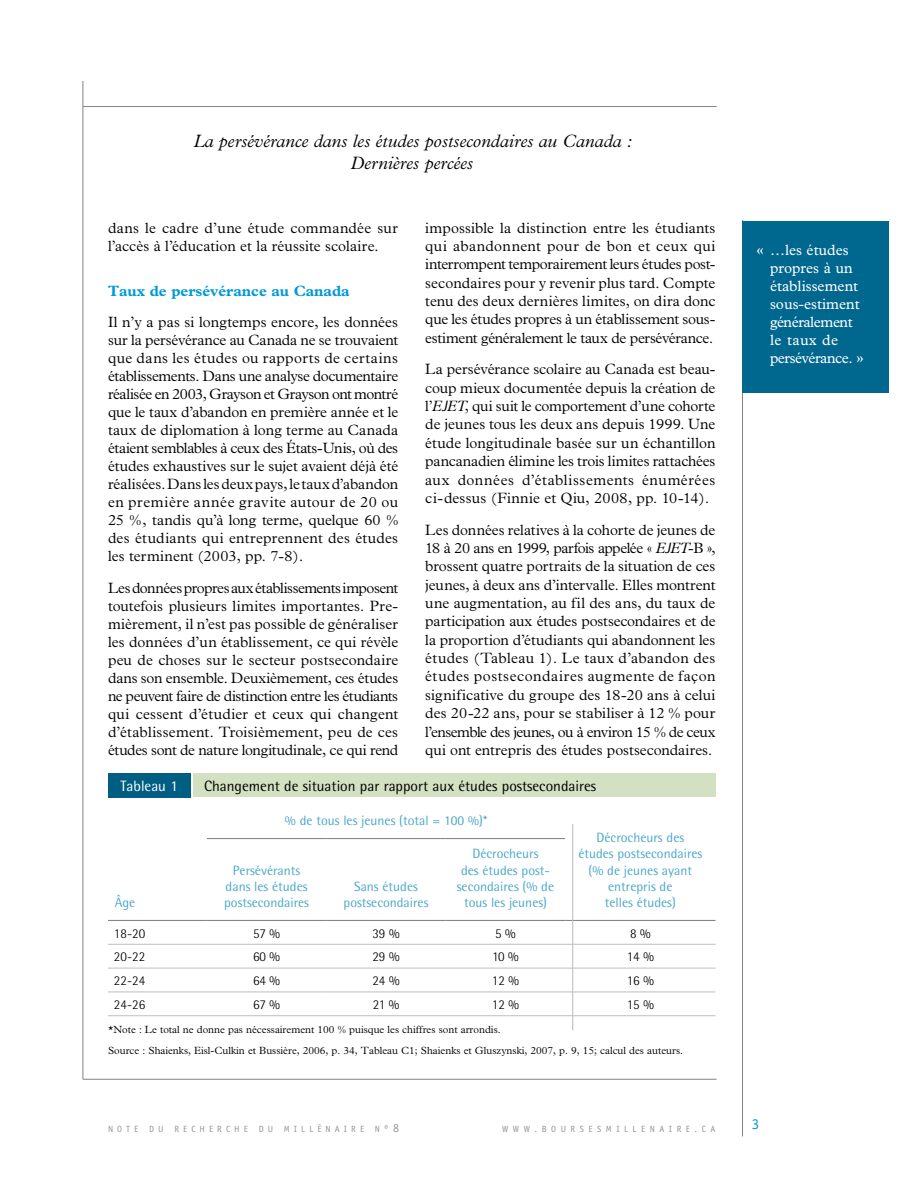
<style>
.page{position:relative;width:918px;height:1188px;background:#fff}
.page>*{position:absolute;margin:0;border:0;box-sizing:border-box;transform-origin:0 0}
.t1{font:italic 300 18px/21.6px "Plantin";color:#000;text-align:center}
.t2{font:300 15px/18.3px "Plantin";letter-spacing:.005em;color:#000;text-align:justify}
.t3{font:15px/18px "Plantin";color:#fff}
.t4{font:15px "Rotis Semi Sans";color:#000}
.t5{font:700 15px "Plantin";color:#0099d8}
.t6{font:15px "Rotis Semi Sans";color:#fff}
.t7{font:15px "Officina Sans Std";color:#0099d8}
.t8{font:13.5px/16.2px "Rotis Semi Sans";color:#4ba7c9;text-align:center}
.t9{font:300 13.5px "Rotis Semi Sans";color:#000}
.t10{font:300 10.5px/20.7px "Plantin";color:#000}
.t11{font:9px "Officina Sans Std";letter-spacing:.45em;color:#939598}
.t12{font:9px "Officina Sans Std";letter-spacing:.5em;color:#939598}
.s1{font-style:italic}
.s2{font-family:"Rotis Semi Sans";font-weight:400;font-style:italic}
.s3{font-size:10.5px}
.s4{font-size:12px}
.s5{font-family:"Utopia";font-size:16.5px}
</style>
<div class="page">
<hr style="left:83px;top:81px;width:1px;height:998px;background:#808285">
<hr style="left:742px;top:220px;width:1px;height:916px;background:#808285">
<hr style="left:83px;top:106px;width:634px;height:1px;background:#808285">
<hr style="left:83px;top:1079px;width:634px;height:1px;background:#808285">
<div style="left:193px;top:773px;width:523px;height:24px;background:#d3e0c2"></div>
<div style="left:108px;top:773px;width:82px;height:25px;background:#005e83"></div>
<hr style="left:108px;top:1016px;width:99px;height:1px;background:#bcbdc0">
<hr style="left:207px;top:1016px;width:119px;height:1px;background:#bcbdc0">
<hr style="left:326px;top:1016px;width:120px;height:1px;background:#bcbdc0">
<hr style="left:446px;top:1016px;width:119px;height:1px;background:#bcbdc0">
<hr style="left:565px;top:1016px;width:151px;height:1px;background:#bcbdc0">
<hr style="left:108px;top:944px;width:99px;height:1px;background:#bcbdc0">
<hr style="left:207px;top:944px;width:119px;height:1px;background:#bcbdc0">
<hr style="left:326px;top:944px;width:120px;height:1px;background:#bcbdc0">
<hr style="left:446px;top:944px;width:119px;height:1px;background:#bcbdc0">
<hr style="left:565px;top:944px;width:151px;height:1px;background:#bcbdc0">
<hr style="left:108px;top:968px;width:99px;height:1px;background:#bcbdc0">
<hr style="left:207px;top:968px;width:119px;height:1px;background:#bcbdc0">
<hr style="left:326px;top:968px;width:120px;height:1px;background:#bcbdc0">
<hr style="left:446px;top:968px;width:119px;height:1px;background:#bcbdc0">
<hr style="left:565px;top:968px;width:151px;height:1px;background:#bcbdc0">
<hr style="left:108px;top:992px;width:99px;height:1px;background:#bcbdc0">
<hr style="left:207px;top:992px;width:119px;height:1px;background:#bcbdc0">
<hr style="left:326px;top:992px;width:120px;height:1px;background:#bcbdc0">
<hr style="left:446px;top:992px;width:119px;height:1px;background:#bcbdc0">
<hr style="left:565px;top:992px;width:151px;height:1px;background:#bcbdc0">
<hr style="left:207px;top:838px;width:119px;height:1px;background:#808285">
<hr style="left:326px;top:838px;width:120px;height:1px;background:#808285">
<hr style="left:446px;top:838px;width:119px;height:1px;background:#808285">
<hr style="left:108px;top:920px;width:99px;height:1px;background:#808285">
<hr style="left:207px;top:920px;width:119px;height:1px;background:#808285">
<hr style="left:326px;top:920px;width:120px;height:1px;background:#808285">
<hr style="left:446px;top:920px;width:119px;height:1px;background:#808285">
<hr style="left:565px;top:920px;width:151px;height:1px;background:#808285">
<hr style="left:572px;top:824px;width:1px;height:206px;background:#bcbdc0">
<div style="left:742px;top:221px;width:147px;height:172px;background:#00678f"></div>
<p class="t1" style="left:193px;top:131px;width:440px">La persévérance dans les études postsecondaires au Canada :<br>Dernières percées</p>
<p class="t2" style="left:108px;top:219px;width:292px">dans le cadre d’une étude commandée sur l’accès à l’éducation et la réussite scolaire.</p>
<p class="t5" style="left:108px;top:282px;width:243px">Taux de persévérance au Canada</p>
<p class="t2" style="left:108px;top:313px;width:292px">Il n’y a pas si longtemps encore, les données sur la persévérance au Canada ne se trouvaient que dans les études ou rapports de certains établissements. Dans une analyse documentaire réalisée en 2003, Grayson et Grayson ont montré que le taux d’abandon en première année et le taux de diplomation à long terme au Canada étaient semblables à ceux des États-Unis, où des études exhaustives sur le sujet avaient déjà été réalisées. Dans les deux pays, le taux d’abandon en première année gravite autour de 20 ou 25 %, tandis qu’à long terme, quelque 60 % des étudiants qui entreprennent des études les terminent (2003, pp. 7-8).</p>
<p class="t2" style="left:108px;top:579px;width:292px">Les données propres aux établissements imposent toutefois plusieurs limites importantes. Pre&shy;mièrement, il n’est pas possible de généraliser les données d’un établissement, ce qui révèle peu de choses sur le secteur postsecondaire dans son ensemble. Deuxièmement, ces études ne peuvent faire de distinction entre les étudiants qui cessent d’étudier et ceux qui changent d’établissement. Troisièmement, peu de ces études sont de nature longitudinale, ce qui rend</p>
<p class="t2" style="left:425px;top:218px;width:292px">impossible la distinction entre les étudiants qui abandonnent pour de bon et ceux qui interrompent temporairement leurs études post&shy;secondaires pour y revenir plus tard. Compte tenu des deux dernières limites, on dira donc que les études propres à un établissement sous&shy;estiment généralement le taux de persévérance.</p>
<p class="t2" style="left:425px;top:360px;width:292px">La persévérance scolaire au Canada est beau&shy;coup mieux documentée depuis la création de l’<span class="s1">E</span><span class="s2">J</span><span class="s1">ET</span>, qui suit le comportement d’une cohorte de jeunes tous les deux ans depuis 1999. Une étude longitudinale basée sur un échantillon pancanadien élimine les trois limites rattachées aux données d’établissements énumérées ci-dessus (Finnie et Qiu, 2008, pp. 10-14).</p>
<p class="t2" style="left:425px;top:521px;width:292px">Les données relatives à la cohorte de jeunes de 18 à 20 ans en 1999, parfois appelée « <span class="s1">E</span><span class="s2">J</span><span class="s1">ET</span>-B », brossent quatre portraits de la situation de ces jeunes, à deux ans d’intervalle. Elles montrent une augmentation, au fil des ans, du taux de participation aux études postsecondaires et de la proportion d’étudiants qui abandonnent les études (Tableau 1). Le taux d’abandon des études postsecondaires augmente de façon significative du groupe des 18-20 ans à celui des 20-22 ans, pour se stabiliser à 12 % pour l’ensemble des jeunes, ou à environ 15 % de ceux qui ont entrepris des études postsecondaires.</p>
<p class="t6" style="left:120px;top:777px;width:59px">Tableau 1</p>
<p class="t4" style="left:204px;top:777px;width:394px">Changement de situation par rapport aux études postsecondaires</p>
<p class="t8" style="left:285px;top:812px;width:204px">% de tous les jeunes (total = 100 %)*</p>
<p class="t8" style="left:578px;top:829px;width:125px">Décrocheurs des études postsecondaires (% de jeunes ayant entrepris de</p>
<p class="t8" style="left:457px;top:846px;width:99px">Décrocheurs<br>des études post&shy;secondaires (% de tous les jeunes)</p>
<p class="t8" style="left:224px;top:862px;width:86px">Persévérants dans les études postsecondaires</p>
<p class="t8" style="left:344px;top:878px;width:86px">Sans études postsecondaires</p>
<p class="t8" style="left:115px;top:894px;width:22px">Âge</p>
<p class="t8" style="left:605px;top:894px;width:72px">telles études)</p>
<p class="t9" style="left:114px;top:925px;width:33px">18-20</p>
<p class="t9" style="left:253px;top:925px;width:29px">57 %</p>
<p class="t9" style="left:372px;top:925px;width:29px">39 %</p>
<p class="t9" style="left:495px;top:925px;width:22px">5 %</p>
<p class="t9" style="left:630px;top:925px;width:22px">8 %</p>
<p class="t9" style="left:114px;top:949px;width:33px">20-22</p>
<p class="t9" style="left:253px;top:949px;width:29px">60 %</p>
<p class="t9" style="left:372px;top:949px;width:29px">29 %</p>
<p class="t9" style="left:492px;top:949px;width:28px">10 %</p>
<p class="t9" style="left:627px;top:949px;width:29px">14 %</p>
<p class="t9" style="left:114px;top:973px;width:33px">22-24</p>
<p class="t9" style="left:253px;top:973px;width:29px">64 %</p>
<p class="t9" style="left:372px;top:973px;width:29px">24 %</p>
<p class="t9" style="left:492px;top:973px;width:29px">12 %</p>
<p class="t9" style="left:627px;top:973px;width:29px">16 %</p>
<p class="t9" style="left:114px;top:997px;width:33px">24-26</p>
<p class="t9" style="left:253px;top:997px;width:29px">67 %</p>
<p class="t9" style="left:373px;top:997px;width:28px">21 %</p>
<p class="t9" style="left:492px;top:997px;width:29px">12 %</p>
<p class="t9" style="left:627px;top:997px;width:29px">15 %</p>
<p class="t10" style="left:108px;top:1019px;width:577px">*Note : Le total ne donne pas nécessairement 100 % puisque les chiffres sont arrondis.<br>Source : Shaienks, Eisl-Culkin et Bussière, 2006, p. 34, Tableau C1; Shaienks et Gluszynski, 2007, p. 9, 15; calcul des auteurs.</p>
<p class="t11" style="left:108px;top:1124px;width:293px">NOTE DU RECHERCHE DU MILLÉNAIRE N<span class="s3">º</span><span class="s4">8</span></p>
<p class="t12" style="left:502px;top:1124px;width:215px">WWW.BOURSESMILLENAIRE.CA</p>
<p class="t3" style="left:770px;top:241px;width:95px;text-indent:-14px"><span class="s5">«</span> …les études propres à un établissement sous-estiment généralement le taux de persévérance. <span class="s5">»</span></p>
<p class="t7" style="left:752px;top:1116px;width:9px">3</p>
</div>
